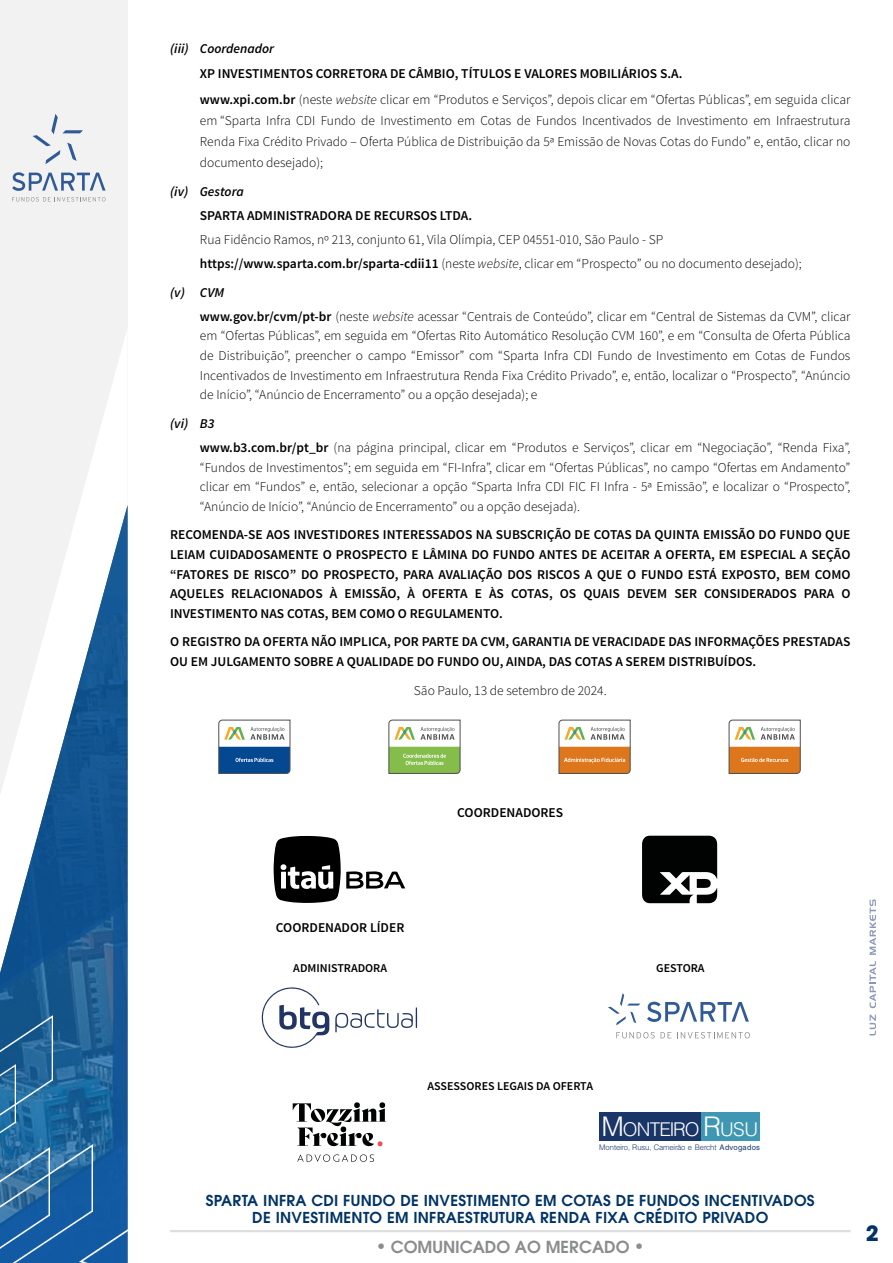
<style>
.page{position:relative;width:893px;height:1263px;background:#fff}
.page>*{position:absolute;margin:0;border:0;box-sizing:border-box;transform-origin:0 0}
.t1{font:700 21px "ITC Avant Garde Pro";color:#036}
.t2{font:300 18.9px "Helvetica LT Std";letter-spacing:-.05em;color:#fff}
.t3{font:600 16.5px "ITC Avant Garde Pro";color:#8a8c8e}
.t4{font:600 15px/16.5px "ITC Avant Garde Pro";letter-spacing:.02em;color:#036;text-align:center}
.t5{font:300 13.5px/19.6px "Source Sans Pro";color:#000}
.t6{font:600 13.5px/19.6px "Source Sans Pro";color:#000;text-align:justify}
.t7{font:italic 600 13.5px "Source Sans Pro";color:#000}
.t8{font:600 12px "Source Sans Pro";color:#000}
.t9{font:300 7.65px "Helvetica LT Std";letter-spacing:-.02em;color:#1a3668}
.s1{font-weight:600}
.s2{font-style:italic}
.s3{font-weight:600;font-style:italic}
.s4{font-size:27px}
.s5{font-weight:400}
.s6{font-size:18px}
</style>
<div class="page">
<hr style="left:170px;top:1230px;width:680px;height:2px;background:#ccc">
<div style="left:0;top:0;width:128px;height:1263px;background:#f2f2f2"></div>
<svg style="left:80px;top:333px;width:47px;height:172px;fill:#fff"></svg>
<svg style="left:0;top:505px;width:128px;height:639px"></svg>
<img style="left:0;top:1015px;width:53px;height:129px">
<img style="left:0;top:1065px;width:16px;height:79px">
<img style="left:0;top:1144px;width:79px;height:119px">
<img style="left:0;top:1147px;width:50px;height:116px">
<img style="left:79px;top:1088px;width:49px;height:175px">
<svg style="left:12px;top:172px;width:94px;height:19px"></svg>
<svg style="left:12px;top:197px;width:94px;height:5px"></svg>
<svg style="left:33px;top:114px;width:50px;height:50px"></svg>
<svg style="left:870px;top:1015px;width:6px;height:20px"></svg>
<svg style="left:870px;top:961px;width:6px;height:47px"></svg>
<svg style="left:870px;top:899px;width:6px;height:56px"></svg>
<svg style="left:219px;top:720px;width:71px;height:53px"></svg>
<svg style="left:389px;top:720px;width:71px;height:53px"></svg>
<svg style="left:559px;top:720px;width:71px;height:53px"></svg>
<svg style="left:729px;top:720px;width:71px;height:53px"></svg>
<svg style="left:274px;top:836px;width:131px;height:67px"></svg>
<svg style="left:642px;top:836px;width:75px;height:67px"></svg>
<svg style="left:262px;top:987px;width:67px;height:61px"></svg>
<svg style="left:335px;top:1007px;width:82px;height:25px"></svg>
<svg style="left:608px;top:993px;width:32px;height:32px"></svg>
<svg style="left:616px;top:1032px;width:39px;height:6px"></svg>
<svg style="left:661px;top:1032px;width:10px;height:6px"></svg>
<svg style="left:677px;top:1032px;width:73px;height:6px"></svg>
<svg style="left:647px;top:1002px;width:102px;height:20px"></svg>
<svg style="left:293px;top:1102px;width:93px;height:45px"></svg>
<svg style="left:297px;top:1154px;width:77px;height:8px"></svg>
<div style="left:599px;top:1112px;width:102px;height:29px;background:#1a3668"></div>
<div style="left:701px;top:1112px;width:59px;height:29px;background:#3f97b4"></div>
<p class="t7" style="left:170px;top:40px;width:105px">(iii) Coordenador</p>
<p class="t5" style="left:200px;top:61px;width:652px;line-height:25.7px"><span class="s1">XP INVESTIMENTOS CORRETORA DE CÂMBIO, TÍTULOS E VALORES MOBILIÁRIOS S.A.<br>www.xpi.com.br</span> (neste <span class="s2">website</span> clicar em “Produtos e Serviços”, depois clicar em “Ofertas Públicas”, em seguida clicar</p>
<p class="t5" style="left:200px;top:110px;width:652px;line-height:21.1px;text-align:justify">em “Sparta Infra CDI Fundo de Investimento em Cotas de Fundos Incentivados de Investimento em Infraestrutura Renda Fixa Crédito Privado – Oferta Pública de Distribuição da 5ª Emissão de Novas Cotas do Fundo” e, então, clicar no documento desejado);</p>
<p class="t7" style="left:170px;top:183px;width:75px">(iv) Gestora</p>
<p class="t6" style="left:200px;top:206px;width:274px">SPARTA ADMINISTRADORA DE RECURSOS LTDA.</p>
<p class="t5" style="left:200px;top:228px;width:604px;line-height:24.2px">Rua Fidêncio Ramos, nº 213, conjunto 61, Vila Olímpia, CEP 04551-010, São Paulo - SP <span class="s1">https://www.sparta.com.br/sparta-cdii11</span> (neste <span class="s2">website</span>, clicar em “Prospecto” ou no documento desejado);</p>
<p class="t5" style="left:200px;top:280px;width:652px;line-height:24.2px;text-indent:-30px"><span class="s3">(v) CVM<br></span><span class="s1">www.gov.br/cvm/pt-br</span> (neste <span class="s2">website</span> acessar “Centrais de Conteúdo”, clicar em “Central de Sistemas da CVM”, clicar</p>
<p class="t5" style="left:200px;top:326px;width:652px;text-align:justify">em “Ofertas Públicas”, em seguida em “Ofertas Rito Automático Resolução CVM 160”, e em “Consulta de Oferta Pública de Distribuição”, preencher o campo “Emissor” com “Sparta Infra CDI Fundo de Investimento em Cotas de Fundos Incentivados de Investimento em Infraestrutura Renda Fixa Crédito Privado”, e, então, localizar o “Prospecto”, “Anúncio de Início”, “Anúncio de Encerramento” ou a opção desejada); e</p>
<p class="t5" style="left:200px;top:411px;width:652px;line-height:24.2px;text-indent:-30px"><span class="s3">(vi) B3<br></span><span class="s1">www.b3.com.br/pt_br</span> (na página principal, clicar em “Produtos e Serviços”, clicar em “Negociação”, “Renda Fixa”,</p>
<p class="t5" style="left:200px;top:457px;width:652px;text-align:justify">“Fundos de Investimentos”; em seguida em “FI-Infra”, clicar em “Ofertas Públicas”, no campo “Ofertas em Andamento” clicar em “Fundos” e, então, selecionar a opção “Sparta Infra CDI FIC FI Infra - 5ª Emissão”, e localizar o “Prospecto”, “Anúncio de Início”, “Anúncio de Encerramento” ou a opção desejada).</p>
<p class="t6" style="left:170px;top:525px;width:682px">RECOMENDA-SE AOS INVESTIDORES INTERESSADOS NA SUBSCRIÇÃO DE COTAS DA QUINTA EMISSÃO DO FUNDO QUE LEIAM CUIDADOSAMENTE O PROSPECTO E LÂMINA DO FUNDO ANTES DE ACEITAR A OFERTA, EM ESPECIAL A SEÇÃO “FATORES DE RISCO” DO PROSPECTO, PARA AVALIAÇÃO DOS RISCOS A QUE O FUNDO ESTÁ EXPOSTO, BEM COMO AQUELES RELACIONADOS À EMISSÃO, À OFERTA E ÀS COTAS, OS QUAIS DEVEM SER CONSIDERADOS PARA O INVESTIMENTO NAS COTAS, BEM COMO O REGULAMENTO.</p>
<p class="t6" style="left:170px;top:632px;width:682px">O REGISTRO DA OFERTA NÃO IMPLICA, POR PARTE DA CVM, GARANTIA DE VERACIDADE DAS INFORMAÇÕES PRESTADAS<br>OU EM JULGAMENTO SOBRE A QUALIDADE DO FUNDO OU, AINDA, DAS COTAS A SEREM DISTRIBUÍDOS.</p>
<p class="t5" style="left:414px;top:680px;width:194px">São Paulo, 13 de setembro de 2024.</p>
<p class="t6" style="left:457px;top:802px;width:107px">COORDENADORES</p>
<p class="t6" style="left:276px;top:917px;width:130px">COORDENADOR LÍDER</p>
<p class="t8" style="left:293px;top:960px;width:95px">ADMINISTRADORA</p>
<p class="t8" style="left:656px;top:960px;width:50px">GESTORA</p>
<p class="t8" style="left:427px;top:1079px;width:167px">ASSESSORES LEGAIS DA OFERTA</p>
<h2 class="t2" style="left:601px;top:1118px;width:158px"><span class="s4">M</span>ONTEIRO <span class="s4">R</span>USU</h2>
<p class="t9" style="left:599px;top:1142px;width:162px">Monteiro, Rusu, Cameirão e Bercht <span class="s5">Advogados</span></p>
<p class="t4" style="left:206px;top:1192px;width:610px">SPARTA INFRA CDI FUNDO DE INVESTIMENTO EM COTAS DE FUNDOS INCENTIVADOS<br>DE INVESTIMENTO EM INFRAESTRUTURA RENDA FIXA CRÉDITO PRIVADO</p>
<p class="t3" style="left:376px;top:1236px;width:270px"><span class="s6">•</span> COMUNICADO AO MERCADO <span class="s6">•</span></p>
<h1 class="t1" style="left:866px;top:1219px;width:14px">2</h1>
</div>
